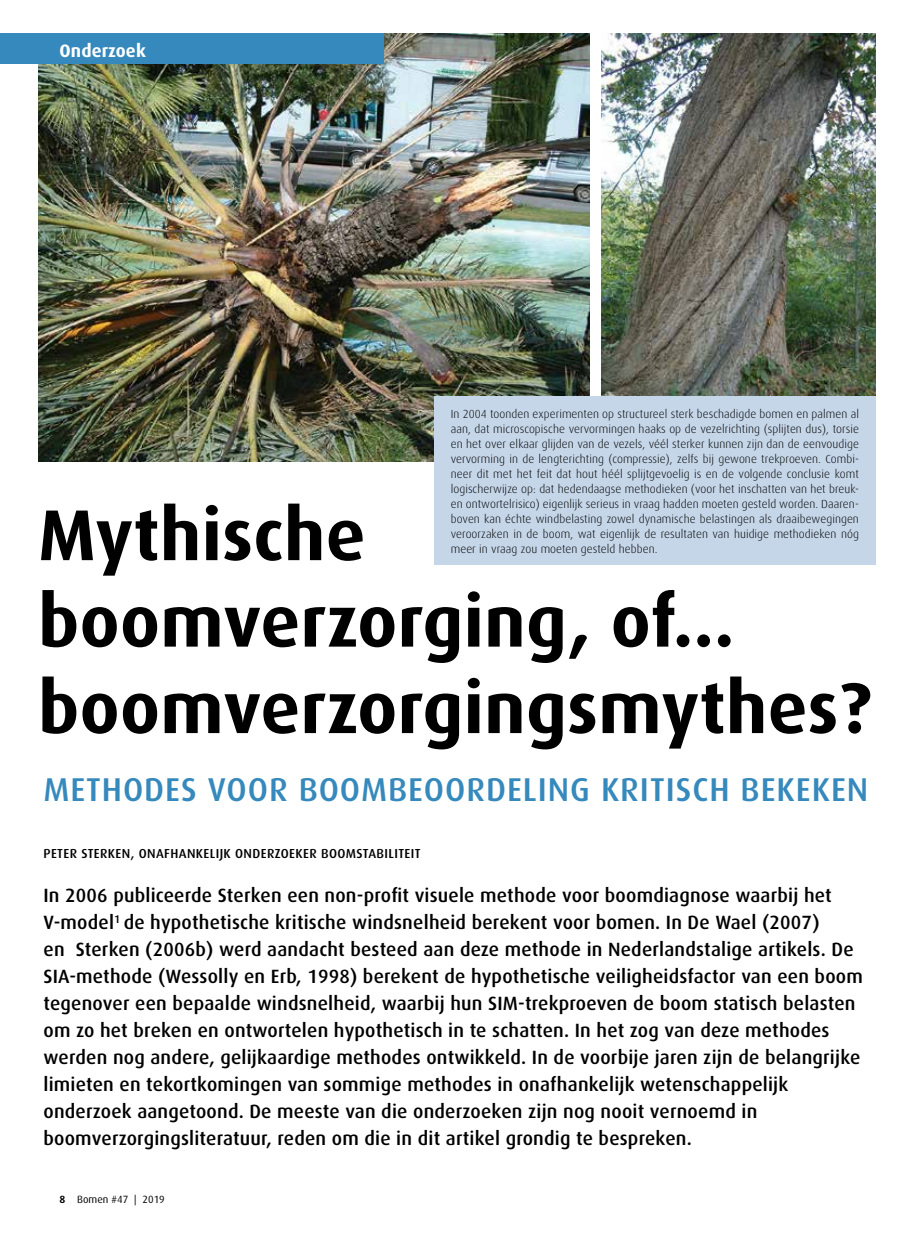
<style>
.page{position:relative;width:910px;height:1234px;background:#fff}
.page>*{position:absolute;margin:0;border:0;box-sizing:border-box;transform-origin:0 0}
.t1{font:700 72px/86.4px "Dax";letter-spacing:.005em;color:#000}
.t2{font:500 33px "Dax";letter-spacing:.03em;color:#3689bc}
.t3{font:500 19.2px/27px "Dax";letter-spacing:.01em;color:#000}
.t4{font:700 18px "Dax";letter-spacing:.005em;color:#fff}
.t5{font:500 13.05px "Dax";letter-spacing:.03em;color:#000}
.t6{font:300 11.7px/15px "Dax";letter-spacing:.005em;color:#000;text-align:justify}
.t7{font:10.5px "Dax";letter-spacing:.005em;color:#000}
.s1{font-weight:700}
</style>
<div class="page">
<img style="left:38px;top:34px;width:551px;height:428px">
<div style="left:0;top:33px;width:384px;height:31px;background:#3689bc"></div>
<img style="left:601px;top:33px;width:275px;height:363px">
<div style="left:435px;top:396px;width:441px;height:169px;background:#c5d6e9"></div>
<p class="t4" style="left:60px;top:41px;width:88px">Onderzoek</p>
<p class="t6" style="left:451px;top:406px;width:410px">In 2004 toonden experimenten op structureel sterk beschadigde bomen en palmen al aan, dat microscopische vervormingen haaks op de vezelrichting (splijten dus), torsie en het over elkaar glijden van de vezels, véél sterker kunnen zijn dan de eenvoudige vervorming in de lengterichting (compressie), zelfs bij gewone trekproeven. Combi&shy;neer dit met het feit dat hout héél splijtgevoelig is en de volgende conclusie komt logischerwijze op: dat hedendaagse methodieken (voor het inschatten van het breuk&shy;en ontwortelrisico) eigenlijk serieus in vraag hadden moeten gesteld worden. Daaren&shy;boven kan échte windbelasting zowel dynamische belastingen als draaibewegingen veroorzaken in de boom, wat eigenlijk de resultaten van huidige methodieken nóg meer in vraag zou moeten gesteld hebben.</p>
<h1 class="t1" style="left:38px;top:492px;width:834px">Mythische boomverzorging, of... boomverzorgingsmythes?</h1>
<h2 class="t2" style="left:44px;top:770px;width:826px">METHODES VOOR BOOMBEOORDELING KRITISCH BEKEKEN</h2>
<p class="t5" style="left:44px;top:846px;width:379px">PETER STERKEN, ONAFHANKELIJK ONDERZOEKER BOOMSTABILITEIT</p>
<p class="t3" style="left:44px;top:882px;width:821px">In 2006 publiceerde Sterken een non-profit visuele methode voor boomdiagnose waarbij het V-model<sup>1</sup> de hypothetische kritische windsnelheid berekent voor bomen. In De Wael (2007)<br>en Sterken (2006b) werd aandacht besteed aan deze methode in Nederlandstalige artikels. De SIA-methode (Wessolly en Erb, 1998) berekent de hypothetische veiligheidsfactor van een boom tegenover een bepaalde windsnelheid, waarbij hun SIM-trekproeven de boom statisch belasten om zo het breken en ontwortelen hypothetisch in te schatten. In het zog van deze methodes werden nog andere, gelijkaardige methodes ontwikkeld. In de voorbije jaren zijn de belangrijke limieten en tekortkomingen van sommige methodes in onafhankelijk wetenschappelijk onderzoek aangetoond. De meeste van die onderzoeken zijn nog nooit vernoemd in boomverzorgingsliteratuur, reden om die in dit artikel grondig te bespreken.</p>
<p class="t7" style="left:60px;top:1193px;width:107px"><span class="s1">8</span> Bomen #47 | 2019</p>
</div>
